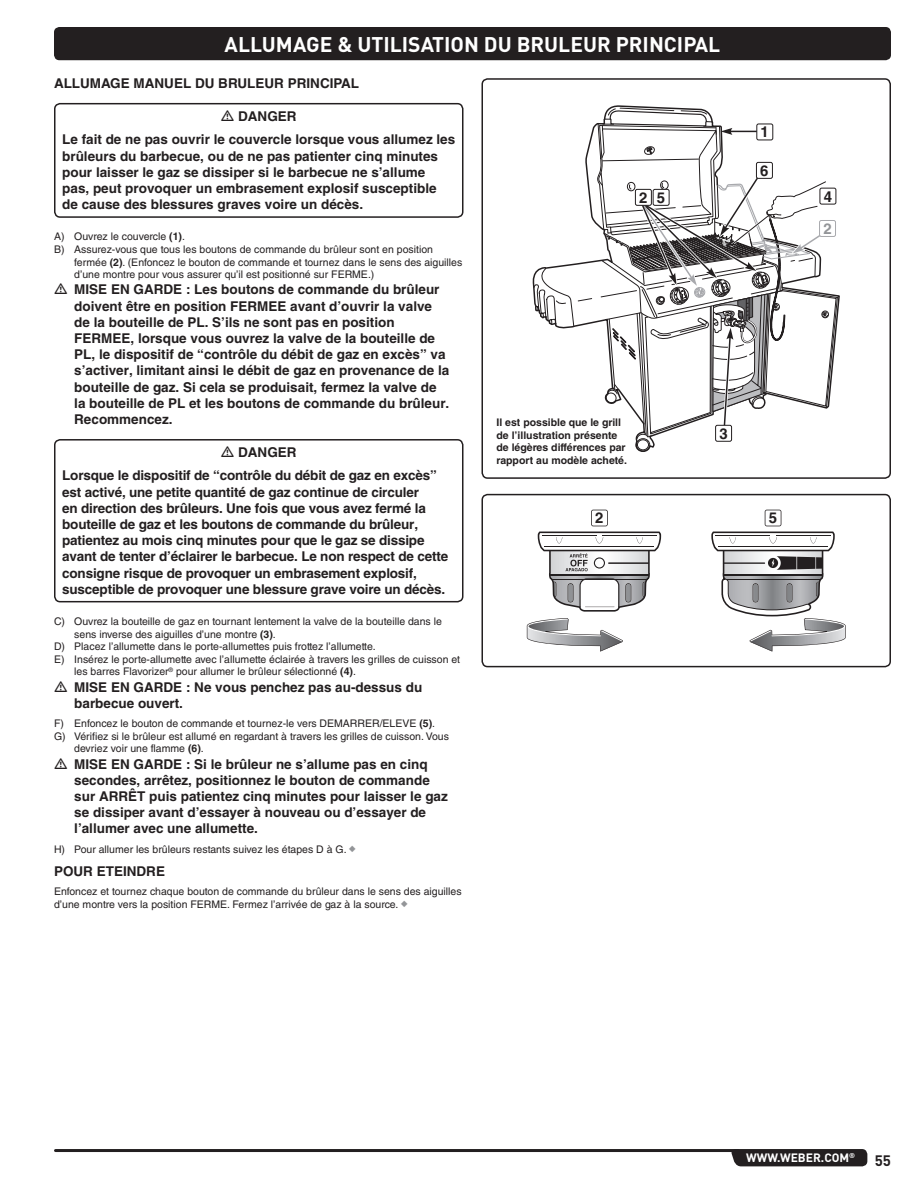
<style>
.page{position:relative;width:918px;height:1188px;background:#fff}
.page>*{position:absolute;margin:0;border:0;box-sizing:border-box;transform-origin:0 0}
.t1{font:21px "DI Nkerned";color:#fff}
.t2{font:700 15px "Helvetica LT Std";color:#231f20}
.t3{font:15px "DI Nkerned";color:#231f20}
.t4{font:700 15px "Helvetica LT Std";color:#939598}
.t5{font:700 13.5px/16.2px "Helvetica LT Std";color:#231f20}
.t6{font:12px "DI Nkerned";color:#fff}
.t7{font:10.5px/12.6px "Helvetica LT Std";color:#231f20}
.t8{font:700 10.5px/12.6px "Helvetica LT Std";color:#231f20}
.s1{font-weight:700}
.s2{color:#939598}
</style>
<div class="page">
<div style="left:54px;top:27px;width:837px;height:33px;background:#231f20;border-radius:5px"></div>
<hr style="left:56px;top:1149px;width:682px;height:3px;background:#231f20">
<div style="left:731px;top:1149px;width:136px;height:17px;background:#231f20"></div>
<div style="left:54px;top:103px;width:409px;height:115px;border:2px solid #231f20;border-radius:5px"></div>
<div style="left:54px;top:439px;width:409px;height:163px;border:2px solid #231f20;border-radius:5px"></div>
<div style="left:636px;top:438px;width:14px;height:13px;border:1px solid #231f20;border-radius:50%"></div>
<svg style="left:533px;top:108px;width:307px;height:342px"></svg>
<div style="left:756px;top:162px;width:16px;height:16px;background:#fff;border-radius:2px"></div>
<div style="left:756px;top:162px;width:17px;height:17px;border:1px solid #231f20;border-radius:2px"></div>
<div style="left:820px;top:188px;width:16px;height:16px;background:#fff;border-radius:2px"></div>
<div style="left:820px;top:188px;width:16px;height:16px;border:1px solid #231f20;border-radius:2px"></div>
<div style="left:820px;top:220px;width:16px;height:16px;background:#fff;border-radius:2px"></div>
<div style="left:819px;top:220px;width:17px;height:17px;border:1px solid #a8a9ad;border-radius:2px"></div>
<div style="left:482px;top:78px;width:409px;height:401px;border:2px solid #231f20;border-radius:5px"></div>
<svg style="left:527px;top:618px;width:96px;height:34px"></svg>
<svg style="left:711px;top:532px;width:135px;height:120px"></svg>
<svg style="left:538px;top:532px;width:123px;height:80px"></svg>
<svg style="left:591px;top:510px;width:17px;height:16px"></svg>
<svg style="left:765px;top:510px;width:16px;height:16px"></svg>
<div style="left:482px;top:494px;width:409px;height:173px;border:2px solid #231f20;border-radius:5px"></div>
<h1 class="t1" style="left:225px;top:31px;width:497px">ALLUMAGE &amp; UTILISATION DU BRULEUR PRINCIPAL</h1>
<p class="t5" style="left:54px;top:75px;width:111px">ALLUMAGE MANUE</p>
<p class="t5" style="left:183px;top:75px;width:46px">L DU BRU</p>
<p class="t5" style="left:247px;top:75px;width:19px">LEUR</p>
<p class="t5" style="left:288px;top:75px;width:73px">PRINCIPAL</p>
<p class="t5" style="left:62px;top:105px;width:395px;line-height:23px;text-align:center">DANGER<br>Le fait de ne pas ouvrir le couvercle lorsque vous allumez les</p>
<p class="t5" style="left:62px;top:147px;width:377px">brûleurs du barbecue, ou de ne pas patienter cinq minutes pour laisser le gaz se dissiper si le barbecue ne s’allume pas, peut provoquer un embrasement explosif susceptible de cause des blessures graves voire un décès.</p>
<p class="t7" style="left:54px;top:230px;width:131px">A) Ouvrez le couvercle <span class="s1">(1)</span>.</p>
<p class="t7" style="left:54px;top:243px;width:381px">B) Assurez-vous que tous les boutons de commande du brûleur sont en position</p>
<p class="t7" style="left:74px;top:256px;width:390px">fermée <span class="s1">(2)</span>. (Enfoncez le bouton de commande et tournez dans le sens des aiguilles</p>
<p class="t7" style="left:74px;top:268px;width:302px">d’une montre pour vous assurer qu’il est positionné sur FERME.)</p>
<p class="t5" style="left:74px;top:281px;width:20px">MISE</p>
<p class="t5" style="left:111px;top:281px;width:53px">EN GARDE</p>
<p class="t5" style="left:74px;top:281px;width:367px;text-indent:112px">: Les boutons de commande du brûleur doivent être en position FER</p>
<p class="t5" style="left:74px;top:298px;width:359px;text-indent:183px">MEE avant d’ouvrir la valve de la bouteille de PL. S’ils ne sont pas en position<br>FER</p>
<p class="t5" style="left:74px;top:330px;width:377px;text-indent:27px">MEE, lorsque vous ouvrez la valve de la bouteille de PL, le dispositif de “contrôle du débit de gaz en excès” va s’activer, limitant ainsi le débit de gaz en provenance de la bouteille de gaz. Si cela se produisait, fermez la valve de la bouteille de PL et les boutons de commande du brûleur.<br>Recommencez.</p>
<p class="t5" style="left:62px;top:441px;width:376px;line-height:23px;text-indent:176px">DANGER<br>Lorsque le dispositif de “contrôle du débit de gaz en excès”</p>
<p class="t5" style="left:62px;top:484px;width:388px">est activé, une petite quantité de gaz continue de circuler<br>en direction des brûleurs. Une fois que vous avez fermé la bouteille de gaz et les boutons de commande du brûleur, patientez au mois cinq minutes pour que le gaz se dissipe avant de tenter d’éclairer le barbecue. Le non respect de cette consigne risque de provoquer un embrasement explosif, susceptible de provoquer une blessure grave voire un décès.</p>
<p class="t7" style="left:54px;top:615px;width:389px">C) Ouvrez la bouteille de gaz en tournant lentement la valve de la bouteille dans le</p>
<p class="t7" style="left:74px;top:628px;width:201px">sens inverse des aiguilles d’une montre <span class="s1">(3)</span>.</p>
<p class="t7" style="left:54px;top:640px;width:321px">D) Placez l’allumette dans le porte-allumettes puis frottez l’allumette.</p>
<p class="t7" style="left:54px;top:653px;width:408px">E) Insérez le porte-allumette avec l’allumette éclairée à travers les grilles de cuisson et</p>
<p class="t7" style="left:74px;top:665px;width:281px">les barres Flavorizer<sup>®</sup> pour allumer le brûleur sélectionné <span class="s1">(4)</span>.</p>
<p class="t5" style="left:74px;top:679px;width:20px">MISE</p>
<p class="t5" style="left:111px;top:679px;width:53px">EN GARDE</p>
<p class="t5" style="left:186px;top:679px;width:238px">: Ne vous penchez pas au-dessus du</p>
<p class="t5" style="left:74px;top:695px;width:110px">barbecue ouvert.</p>
<p class="t7" style="left:54px;top:717px;width:381px">F) Enfoncez le bouton de commande et tournez-le vers DEMARRER/ELEVE <span class="s1">(5)</span>.</p>
<p class="t7" style="left:54px;top:730px;width:396px">G) Vérifiez si le brûleur est allumé en regardant à travers les grilles de cuisson. Vous</p>
<p class="t7" style="left:74px;top:742px;width:129px">devriez voir une flamme <span class="s1">(6)</span>.</p>
<p class="t5" style="left:74px;top:755px;width:20px">MISE</p>
<p class="t5" style="left:111px;top:755px;width:53px">EN GARDE</p>
<p class="t5" style="left:74px;top:755px;width:375px;text-indent:112px">: Si le brûleur ne s’allume pas en cinq secondes, arrêtez, positionnez le bouton de commande sur ARRÊT puis patientez cinq minutes pour laisser le gaz se dissiper avant d’essayer à nouveau ou d’essayer de l’allumer avec une allumette.</p>
<p class="t7" style="left:54px;top:843px;width:304px">H) Pour allumer les brûleurs restants suivez les étapes D à G. <span class="s2">◆</span></p>
<p class="t5" style="left:54px;top:863px;width:20px">POUR</p>
<p class="t5" style="left:97px;top:863px;width:10px">ETEINDRE</p>
<p class="t7" style="left:54px;top:885px;width:409px">Enfoncez et tournez chaque bouton de commande du brûleur dans le sens des aiguilles d’une montre vers la position FERME. Fermez l’arrivée de gaz à la source. <span class="s2">◆</span></p>
<p class="t2" style="left:761px;top:123px;width:10px">1</p>
<p class="t2" style="left:639px;top:188px;width:28px">2 5</p>
<p class="t2" style="left:760px;top:161px;width:10px">6</p>
<p class="t8" style="left:496px;top:416px;width:132px">Il est possible que le grill de l’illustration présente de légères différences par rapport au modèle acheté.</p>
<p class="t2" style="left:719px;top:424px;width:10px">3</p>
<p class="t2" style="left:595px;top:509px;width:10px">2</p>
<p class="t2" style="left:769px;top:509px;width:10px">5</p>
<p class="t2" style="left:824px;top:187px;width:10px">4</p>
<p class="t4" style="left:823px;top:219px;width:10px">2</p>
<p class="t6" style="left:746px;top:1150px;width:12px">WWW</p>
<p class="t6" style="left:777px;top:1150px;width:79px">.WEBER.COM<sup>®</sup></p>
<p class="t3" style="left:875px;top:1151px;width:18px">55</p>
</div>
